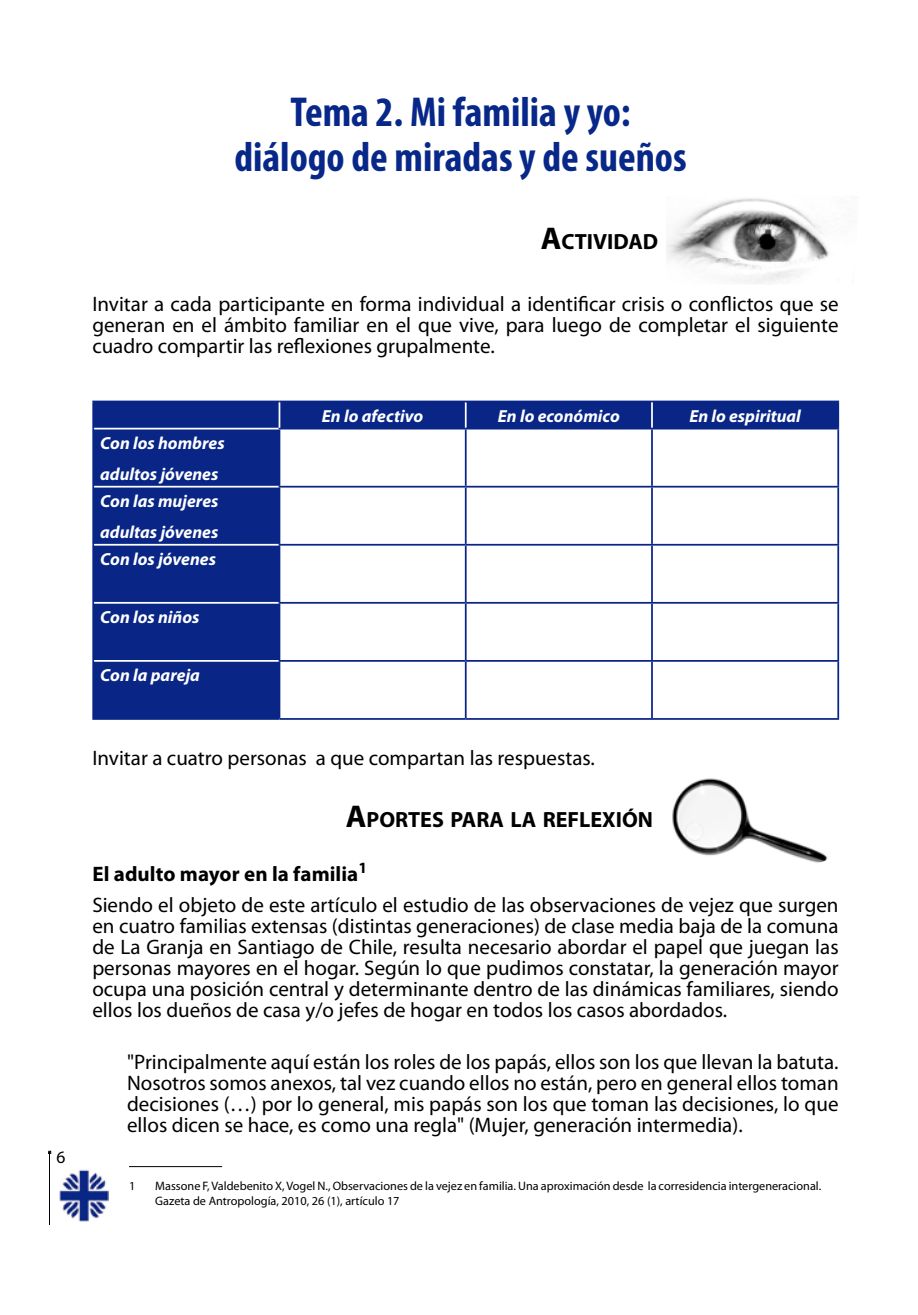
<style>
.page{position:relative;width:918px;height:1315px;background:#fff}
.page>*{position:absolute;margin:0;border:0;box-sizing:border-box;transform-origin:0 0}
.t1{font:700 condensed 42px/45px "Myriad Pro";color:#082889;text-align:center}
.t2{font:700 22.05px "Myriad Pro";color:#000}
.t3{font:21px/21px "Myriad Pro";color:#000;text-align:justify}
.t4{font:italic 700 17.5px/31px "Myriad Pro";color:#fff}
.t5{font:17.5px "Myriad Pro";color:#000}
.t6{font:12.25px/14.7px "Myriad Pro";color:#000}
.s1{font-size:31.5px}
.s2{font-weight:700}
</style>
<div class="page">
<div style="left:46px;top:1149px;width:7px;height:76px;background:#000;opacity:.75"></div>
<div style="left:94px;top:402px;width:743px;height:316px;background:#092687"></div>
<div style="left:466px;top:401px;width:186px;height:27px;background:#092687"></div>
<svg style="left:280px;top:429px;width:557px;height:289px"></svg>
<hr style="left:465px;top:429px;width:1px;height:57px;background:#092687">
<hr style="left:651px;top:429px;width:2px;height:57px;background:#092687">
<hr style="left:837px;top:429px;width:2px;height:57px;background:#092687">
<hr style="left:279px;top:486px;width:187px;height:1px;background:#092687">
<hr style="left:466px;top:486px;width:186px;height:1px;background:#092687">
<hr style="left:465px;top:487px;width:1px;height:57px;background:#092687">
<hr style="left:652px;top:486px;width:187px;height:1px;background:#092687">
<hr style="left:651px;top:487px;width:2px;height:57px;background:#092687">
<hr style="left:837px;top:487px;width:2px;height:57px;background:#092687">
<hr style="left:279px;top:544px;width:187px;height:1px;background:#092687">
<hr style="left:466px;top:544px;width:186px;height:1px;background:#092687">
<hr style="left:465px;top:545px;width:1px;height:57px;background:#092687">
<hr style="left:652px;top:544px;width:187px;height:1px;background:#092687">
<hr style="left:651px;top:545px;width:2px;height:57px;background:#092687">
<hr style="left:837px;top:545px;width:2px;height:57px;background:#092687">
<hr style="left:279px;top:602px;width:187px;height:1px;background:#092687">
<hr style="left:466px;top:602px;width:186px;height:1px;background:#092687">
<hr style="left:465px;top:603px;width:1px;height:57px;background:#092687">
<hr style="left:652px;top:602px;width:187px;height:1px;background:#092687">
<hr style="left:651px;top:603px;width:2px;height:57px;background:#092687">
<hr style="left:837px;top:603px;width:2px;height:57px;background:#092687">
<hr style="left:279px;top:660px;width:187px;height:2px;background:#092687">
<hr style="left:466px;top:660px;width:186px;height:2px;background:#092687">
<hr style="left:465px;top:662px;width:1px;height:56px;background:#092687">
<hr style="left:652px;top:660px;width:187px;height:2px;background:#092687">
<hr style="left:651px;top:662px;width:2px;height:56px;background:#092687">
<hr style="left:837px;top:662px;width:2px;height:56px;background:#092687">
<hr style="left:279px;top:718px;width:187px;height:2px;background:#092687">
<hr style="left:466px;top:718px;width:186px;height:2px;background:#092687">
<hr style="left:652px;top:718px;width:187px;height:2px;background:#092687">
<hr style="left:92px;top:661px;width:2px;height:57px;background:#092687">
<hr style="left:279px;top:662px;width:1px;height:56px;background:#092687">
<hr style="left:92px;top:718px;width:187px;height:2px;background:#092687">
<hr style="left:92px;top:603px;width:2px;height:58px;background:#092687">
<hr style="left:279px;top:603px;width:1px;height:57px;background:#092687">
<hr style="left:94px;top:660px;width:185px;height:2px;background:#fff">
<hr style="left:92px;top:545px;width:2px;height:58px;background:#092687">
<hr style="left:279px;top:545px;width:1px;height:57px;background:#092687">
<hr style="left:94px;top:602px;width:185px;height:1px;background:#fff">
<hr style="left:92px;top:487px;width:2px;height:58px;background:#092687">
<hr style="left:279px;top:487px;width:1px;height:57px;background:#092687">
<hr style="left:94px;top:544px;width:185px;height:1px;background:#fff">
<hr style="left:92px;top:428px;width:2px;height:59px;background:#092687">
<hr style="left:279px;top:429px;width:1px;height:57px;background:#092687">
<hr style="left:94px;top:486px;width:185px;height:1px;background:#fff">
<hr style="left:92px;top:400px;width:187px;height:2px;background:#092687">
<hr style="left:92px;top:402px;width:2px;height:26px;background:#092687">
<hr style="left:94px;top:428px;width:186px;height:1px;background:#fff">
<hr style="left:279px;top:400px;width:187px;height:2px;background:#092687">
<hr style="left:652px;top:400px;width:187px;height:2px;background:#092687">
<hr style="left:837px;top:402px;width:2px;height:26px;background:#092687">
<hr style="left:279px;top:428px;width:187px;height:1px;background:#092687">
<hr style="left:652px;top:428px;width:187px;height:1px;background:#092687">
<svg style="left:279px;top:402px;width:1px;height:26px"></svg>
<svg style="left:465px;top:402px;width:1px;height:26px"></svg>
<hr style="left:466px;top:400px;width:186px;height:2px;background:#092687">
<hr style="left:651px;top:402px;width:2px;height:26px;background:#fff">
<hr style="left:466px;top:428px;width:186px;height:1px;background:#092687">
<img style="left:59px;top:1169px;width:49px;height:53px">
<img style="left:672px;top:778px;width:156px;height:85px">
<img style="left:666px;top:198px;width:163px;height:86px">
<hr style="left:129px;top:1166px;width:93px;height:1px;background:#000">
<p class="t5" style="left:57px;top:1146px;width:10px">6</p>
<h1 class="t1" style="left:234px;top:89px;width:454px">Tema 2. Mi familia y yo: diálogo de miradas y de sueños</h1>
<p class="t2" style="left:541px;top:227px;width:119px"><span class="s1">A</span>CTIVIDAD</p>
<p class="t3" style="left:92px;top:293px;width:748px">Invitar a cada participante en forma individual a identificar crisis o conflictos que se generan en el ámbito familiar en el que vive, para luego de completar el siguiente cuadro compartir las reflexiones grupalmente.</p>
<p class="t4" style="left:100px;top:427px;width:126px">Con los hombres adultos jóvenes</p>
<p class="t4" style="left:100px;top:485px;width:120px">Con las mujeres adultas jóvenes</p>
<p class="t4" style="left:100px;top:543px;width:117px">Con los jóvenes</p>
<p class="t4" style="left:100px;top:601px;width:101px">Con los niños</p>
<p class="t4" style="left:100px;top:659px;width:101px">Con la pareja</p>
<p class="t4" style="left:322px;top:400px;width:103px">En lo afectivo</p>
<p class="t4" style="left:498px;top:400px;width:123px">En lo económico</p>
<p class="t4" style="left:689px;top:400px;width:113px">En lo espiritual</p>
<p class="t3" style="left:92px;top:747px;width:504px">Invitar a cuatro personas a que compartan las respuestas.</p>
<p class="t2" style="left:346px;top:805px;width:309px"><span class="s1">A</span>PORTES PARA LA REFLEXIÓN</p>
<p class="t3" style="left:92px;top:858px;width:748px;line-height:31px"><span class="s2">El adulto mayor en la familia</span><sup>1<br></sup>Siendo el objeto de este artículo el estudio de las observaciones de vejez que surgen</p>
<p class="t3" style="left:92px;top:915px;width:748px">en cuatro familias extensas (distintas generaciones) de clase media baja de la comuna de La Granja en Santiago de Chile, resulta necesario abordar el papel que juegan las personas mayores en el hogar. Según lo que pudimos constatar, la generación mayor ocupa una posición central y determinante dentro de las dinámicas familiares, siendo ellos los dueños de casa y/o jefes de hogar en todos los casos abordados.</p>
<p class="t3" style="left:127px;top:1051px;width:713px">"Principalmente aquí están los roles de los papás, ellos son los que llevan la batuta.<br>Nosotros somos anexos, tal vez cuando ellos no están, pero en general ellos toman decisiones (…) por lo general, mis papás son los que toman las decisiones, lo que ellos dicen se hace, es como una regla" (Mujer, generación intermedia).</p>
<p class="t6" style="left:129px;top:1178px;width:8px">1</p>
<p class="t6" style="left:155px;top:1178px;width:667px">Massone F, Valdebenito X, Vogel N., Observaciones de la vejez en familia. Una aproximación desde la corresidencia intergeneracional.<br>Gazeta de Antropología, 2010, 26 (1), artículo 17</p>
</div>
